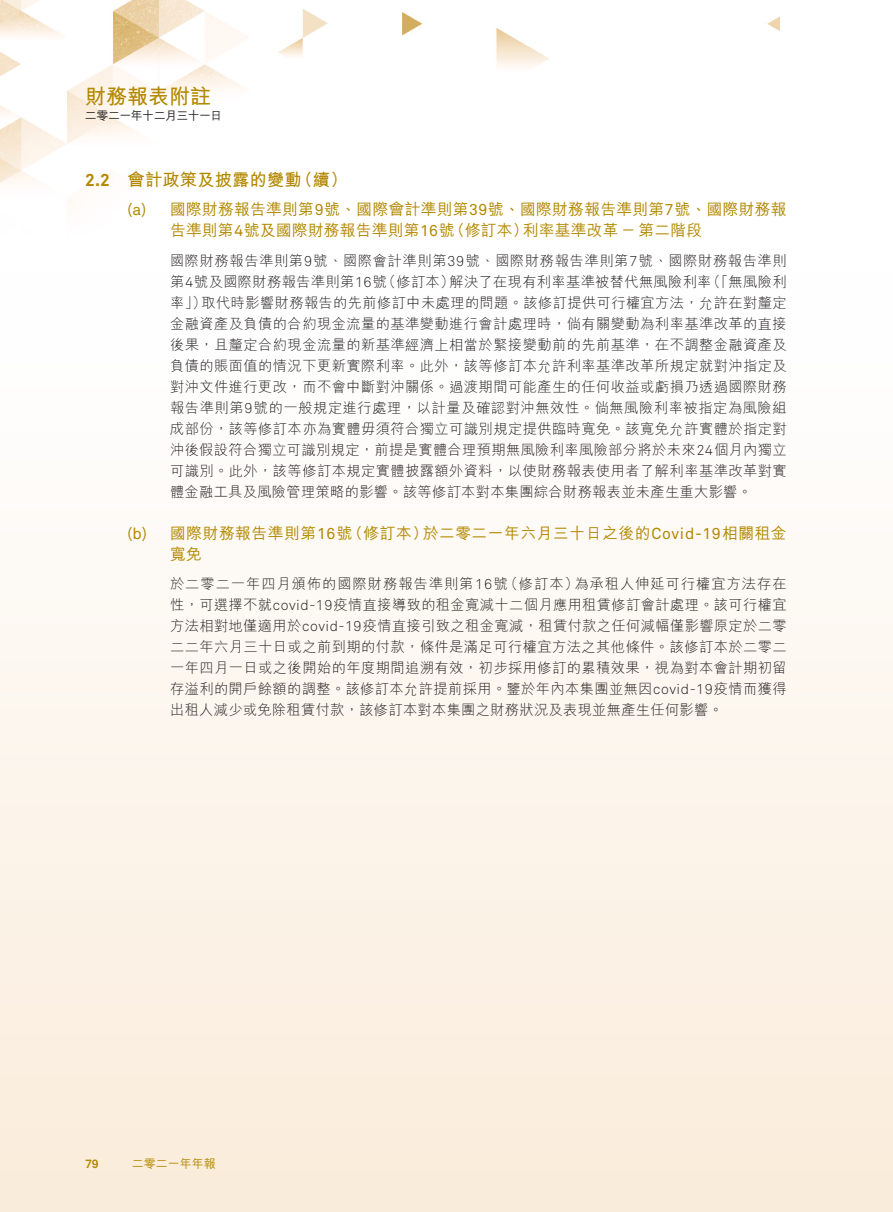
<style>
.page{position:relative;width:893px;height:1212px;background:#fff}
.page>*{position:absolute;margin:0;border:0;box-sizing:border-box;transform-origin:0 0}
.t1{font:700 21px "M Hei HK";color:#b38800}
.t2{font:700 17.25px "M Hei HK";letter-spacing:.01em;color:#b38800}
.t3{font:700 17.25px "Akkurat Pro";color:#b38800}
.t4{font:500 15.75px "M Hei HK";letter-spacing:.015em;color:#b38800}
.t5{font:500 15.75px "M Hei HK";letter-spacing:.035em;color:#b38800}
.t6{font:15.75px "Akkurat Pro";color:#b38800}
.t7{font:300 14.25px/21px "M Hei HK";letter-spacing:.03em;color:#231f20}
.t8{font:300 14.25px "M Hei HK";letter-spacing:.07em;color:#231f20}
.t9{font:500 12px "M Hei HK";letter-spacing:-.045em;color:#231f20}
.t10{font:500 12px "M Hei HK";color:#b38800}
.t11{font:700 12px "Akkurat Pro";color:#b38800}
.s1{font-family:"Akkurat Pro";font-weight:400}
.s2{font-family:"Akkurat Light Pro";font-weight:400}
</style>
<div class="page">
<div style="left:0;top:242px;width:893px;height:970px;background:linear-gradient(to bottom,#fff,#faecda)"></div>
<img style="left:0;top:0;width:893px;height:273px">
<h1 class="t1" style="left:85px;top:81px;width:127px">財務報表附註</h1>
<p class="t9" style="left:85px;top:107px;width:139px">二零二一年十二月三十一日</p>
<p class="t3" style="left:85px;top:169px;width:27px">2.2</p>
<p class="t2" style="left:128px;top:167px;width:176px">會計政策及披露的變動</p>
<p class="t2" style="left:295px;top:167px;width:54px">（續(</p>
<p class="t6" style="left:128px;top:200px;width:20px">a( )</p>
<p class="t6" style="left:128px;top:524px;width:21px">b( )</p>
<p class="t4" style="left:170px;top:198px;width:618px">國際財務報告準則第<span class="s1">9</span>號、國際會計準則第<span class="s1">39</span>號、國際財務報告準則第<span class="s1">7</span>號、國際財務報</p>
<p class="t4" style="left:170px;top:219px;width:286px">告準則第<span class="s1">4</span>號及國際財務報告準則第<span class="s1">16</span>號</p>
<p class="t7" style="left:170px;top:250px;width:618px;text-align:right">國際財務報告準則第<span class="s2">9</span>號、國際會計準則第<span class="s2">39</span>號、國際財務報告準則第<span class="s2">7</span>號、國際財務報告準則（「無風險利</p>
<p class="t4" style="left:523px;top:219px;width:181px">利率基準改革－第二階段</p>
<p class="t4" style="left:449px;top:219px;width:81px">（修訂本）</p>
<p class="t7" style="left:382px;top:271px;width:74px">（修訂本）</p>
<p class="t7" style="left:202px;top:271px;width:587px;text-indent:-31px">第<span class="s2">4</span>號及國際財務報告準則第<span class="s2">16</span>號<br>取代時影響財務報告的先前修訂中未處理的問題。該修訂提供可行權宜方法，允許在對釐定</p>
<p class="t7" style="left:449px;top:271px;width:264px">解決了在現有利率基準被替代無風險利率</p>
<p class="t7" style="left:170px;top:292px;width:618px">率」）<br>金融資產及負債的合約現金流量的基準變動進行會計處理時，倘有關變動為利率基準改革的直接後果，且釐定合約現金流量的新基準經濟上相當於緊接變動前的先前基準，在不調整金融資產及負債的賬面值的情況下更新實際利率。此外，該等修訂本允許利率基準改革所規定就對沖指定及對沖文件進行更改，而不會中斷對沖關係。過渡期間可能產生的任何收益或虧損乃透過國際財務報告準則第<span class="s2">9</span>號的一般規定進行處理，以計量及確認對沖無效性。倘無風險利率被指定為風險組成部份，該等修訂本亦為實體毋須符合獨立可識別規定提供臨時寬免。該寬免允許實體於指定對沖後假設符合獨立可識別規定，前提是實體合理預期無風險利率風險部分將於未來<span class="s2">24</span>個月內獨立可識別。此外，該等修訂本規定實體披露額外資料，以使財務報表使用者了解利率基準改革對實體金融工具及風險管理策略的影響。該等修訂本對本集團綜合財務報表並未產生重大影響。</p>
<p class="t5" style="left:423px;top:521px;width:365px">於二零二一年六月三十日之後的<span class="s1">Covid-19</span>相關租金</p>
<p class="t5" style="left:170px;top:521px;width:184px">國際財務報告準則第<span class="s1">16</span>號</p>
<p class="t4" style="left:347px;top:521px;width:82px">（修訂本）</p>
<p class="t4" style="left:170px;top:542px;width:33px">寬免</p>
<p class="t8" style="left:574px;top:576px;width:214px">為承租人伸延可行權宜方法存在</p>
<p class="t7" style="left:504px;top:573px;width:77px">（修訂本）</p>
<p class="t7" style="left:170px;top:573px;width:618px">於二零二一年四月頒佈的國際財務報告準則第<span class="s2">16</span>號<br>性，可選擇不就<span class="s2">covid-19</span>疫情直接導致的租金寬減十二個月應用租賃修訂會計處理。該可行權宜方法相對地僅適用於<span class="s2">covid-19</span>疫情直接引致之租金寬減，租賃付款之任何減幅僅影響原定於二零二二年六月三十日或之前到期的付款，條件是滿足可行權宜方法之其他條件。該修訂本於二零二一年四月一日或之後開始的年度期間追溯有效，初步採用修訂的累積效果，視為對本會計期初留存溢利的開戶餘額的調整。該修訂本允許提前採用。鑒於年內本集團並無因<span class="s2">covid-19</span>疫情而獲得出租人減少或免除租賃付款，該修訂本對本集團之財務狀況及表現並無產生任何影響。</p>
<p class="t11" style="left:85px;top:1156px;width:15px">79</p>
<p class="t10" style="left:132px;top:1155px;width:85px">二零二一年年報</p>
</div>
